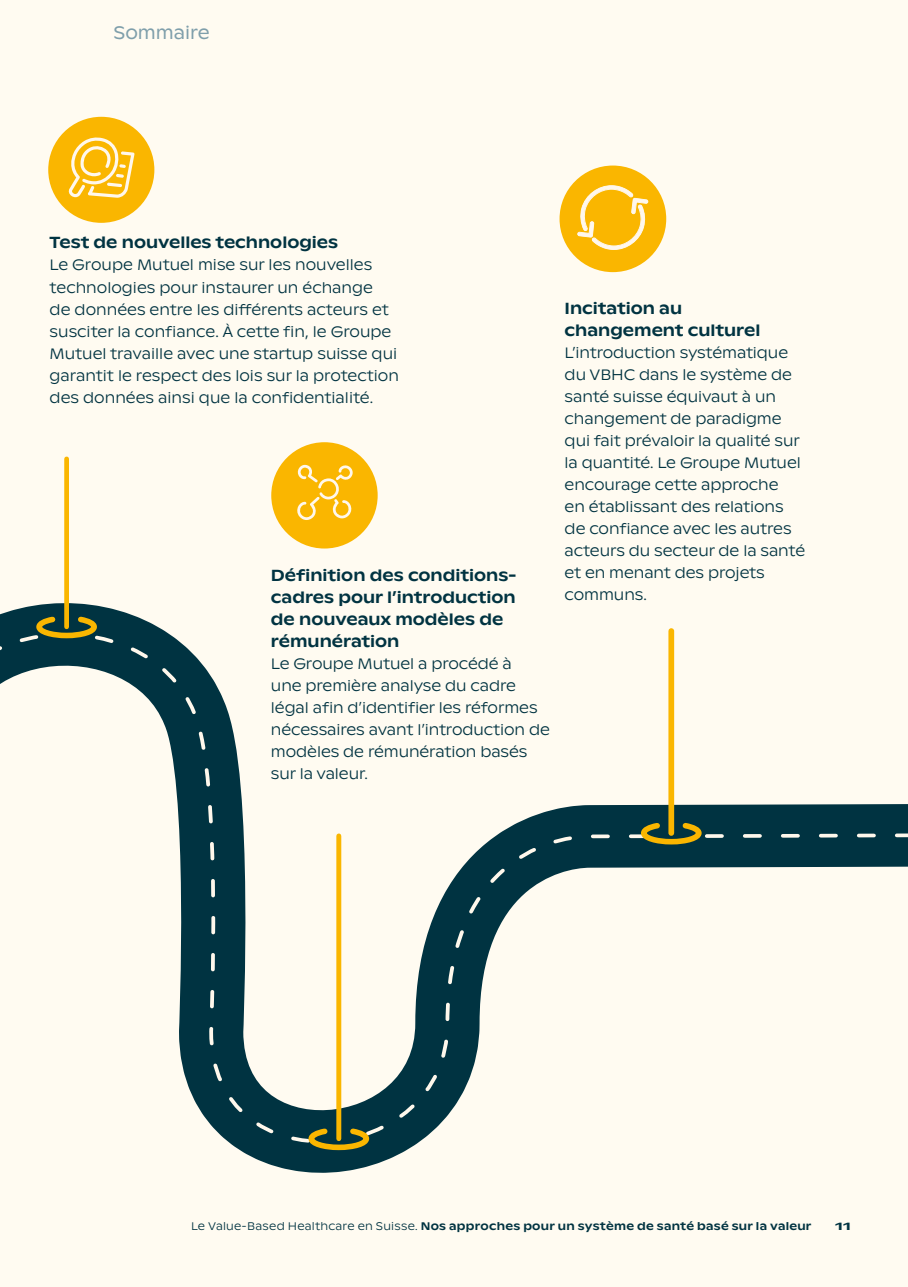
<style>
.page{position:relative;width:908px;height:1287px;background:#fff}
.page>*{position:absolute;margin:0;border:0;box-sizing:border-box;transform-origin:0 0}
.t1{font:18px "ABC Ginto Nord";color:#7f9fab}
.t2{font:500 16px/22px "ABC Ginto Nord";color:#003341}
.t3{font:300 15px/22px "ABC Ginto Nord";letter-spacing:-.005em;color:#003341}
.t4{font:500 11px "ABC Ginto Nord";letter-spacing:.025em;color:#003341}
.t5{font:500 11px "ABC Ginto Nord";letter-spacing:.025em;color:#003341;scale:1.5 1}
.s1{font-weight:300}
</style>
<div class="page">
<div style="left:0;top:0;width:907px;height:1287px;background:#fffbf1"></div>
<svg style="left:0;top:603px;width:907px;height:570px"></svg>
<svg style="left:305px;top:1125px;width:67px;height:28px;background:#515e30"></svg>
<div style="left:336px;top:836px;width:5px;height:303px;background:#fab600"></div>
<svg style="left:637px;top:819px;width:67px;height:28px;background:#515e2e"></svg>
<div style="left:668px;top:631px;width:5px;height:202px;background:#fab600"></div>
<svg style="left:33px;top:613px;width:67px;height:28px;background:#515e30"></svg>
<div style="left:64px;top:459px;width:5px;height:168px;background:#fab600"></div>
<div style="left:559px;top:166px;width:107px;height:106px;background:#fab600;border-radius:50%"></div>
<svg style="left:577px;top:185px;width:71px;height:65px"></svg>
<div style="left:48px;top:117px;width:106px;height:106px;background:#fab600;border-radius:50%"></div>
<svg style="left:68px;top:137px;width:66px;height:61px"></svg>
<div style="left:271px;top:442px;width:106px;height:107px;background:#fab600;border-radius:50%"></div>
<svg style="left:297px;top:465px;width:56px;height:55px"></svg>
<p class="t1" style="left:113px;top:21px;width:98px">Sommaire</p>
<p class="t2" style="left:50px;top:232px;width:290px">Test de nouvelles technologies</p>
<p class="t3" style="left:50px;top:254px;width:350px">Le Groupe Mutuel mise sur les nouvelles technologies pour instaurer un échange<br>de données entre les différents acteurs et susciter la confiance. À cette fin, le Groupe Mutuel travaille avec une startup suisse qui garantit le respect des lois sur la protection des données ainsi que la confidentialité.</p>
<p class="t2" style="left:271px;top:564px;width:247px">Définition des conditions&shy;cadres pour l’introduction de nouveaux modèles de rémunération</p>
<p class="t3" style="left:271px;top:653px;width:280px">Le Groupe Mutuel a procédé à<br>une première analyse du cadre légal afin d’identifier les réformes nécessaires avant l’introduction de modèles de rémunération basés sur la valeur.</p>
<p class="t2" style="left:564px;top:297px;width:197px">Incitation au changement culturel</p>
<p class="t3" style="left:564px;top:342px;width:242px">L’introduction systématique du VBHC dans le système de santé suisse équivaut à un changement de paradigme qui fait prévaloir la qualité sur la quantité. Le Groupe Mutuel encourage cette approche<br>en établissant des relations de confiance avec les autres acteurs du secteur de la santé et en menant des projets communs.</p>
<p class="t4" style="left:191px;top:1220px;width:621px"><span class="s1">Le Value-Based Healthcare en Suisse.</span> Nos approches pour un système de santé basé sur la valeur</p>
<p class="t5" style="left:834px;top:1220px;width:12px">11</p>
</div>
